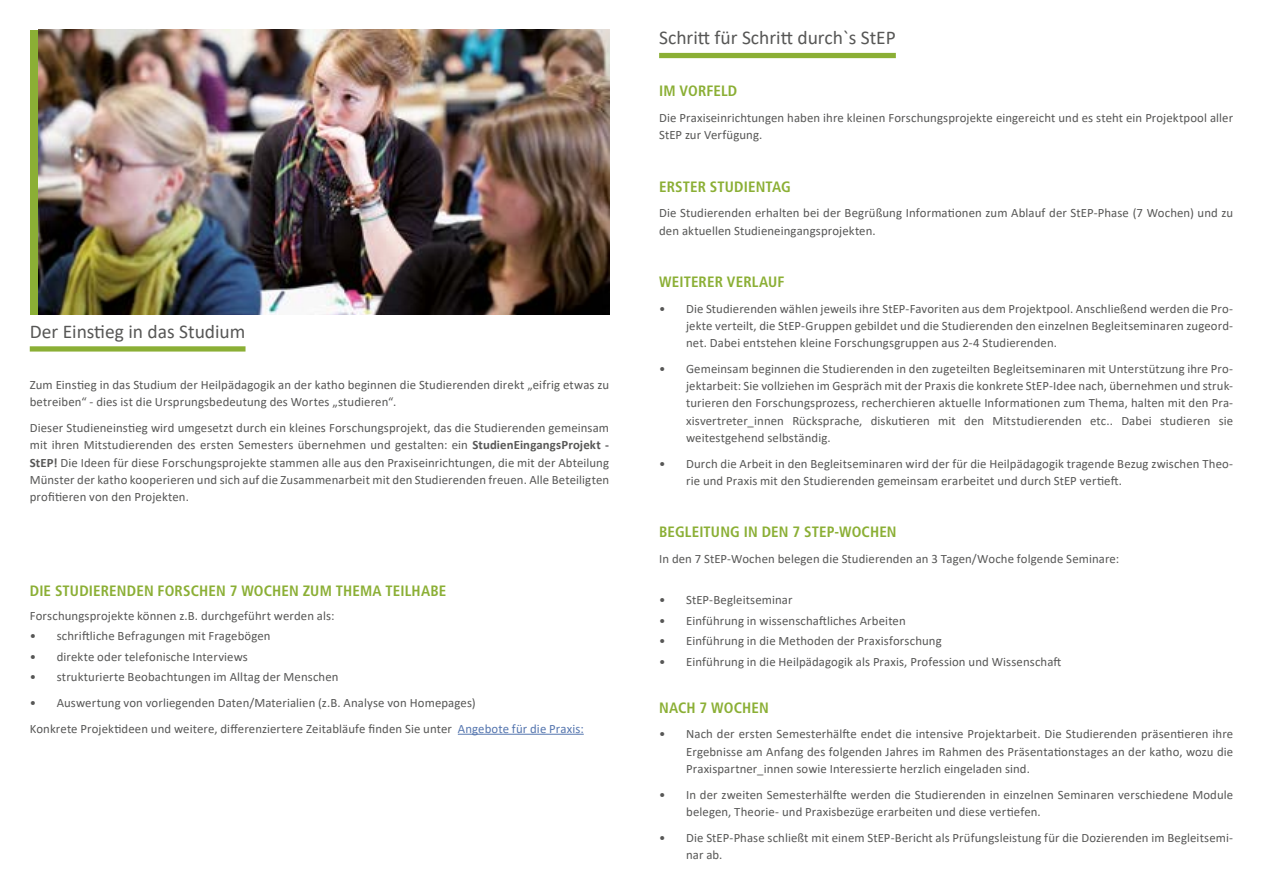
<style>
.page{position:relative;width:1263px;height:893px;background:#fff}
.page>*{position:absolute;margin:0;border:0;box-sizing:border-box;transform-origin:0 0}
.t1{font:19.5px "Calibri";color:#575756}
.t2{font:700 condensed 15px "Frutiger LT Std";letter-spacing:.01em;color:#8baf35}
.t3{font:12.75px/17.2px "Calibri";letter-spacing:.01em;color:#575756}
.s1{font-weight:700}
.s2{color:#5576af}
</style>
<div class="page">
<hr style="left:880px;top:0;width:1px;height:893px;background:#bcbe00">
<div style="left:868px;top:1px;width:22px;height:892px;background:#fff"></div>
<div style="left:30px;top:30px;width:8px;height:285px;background:#8baf35"></div>
<div style="left:659px;top:53px;width:237px;height:5px;background:#8baf35"></div>
<div style="left:30px;top:346px;width:216px;height:6px;background:#8baf35"></div>
<hr style="left:458px;top:734px;width:126px;height:1px;background:#5576af">
<img style="left:38px;top:30px;width:571px;height:285px">
<h1 class="t1" style="left:30px;top:318px;width:217px">Der Einstieg in das Studium</h1>
<p class="t3" style="left:30px;top:376px;width:581px">Zum Einstieg in das Studium der Heilpädagogik an der katho beginnen die Studierenden direkt „eifrig etwas zu betreiben“ - dies ist die Ursprungsbedeutung des Wortes „studieren“.</p>
<p class="t3" style="left:30px;top:419px;width:581px;text-align:justify">Dieser Studieneinstieg wird umgesetzt durch ein kleines Forschungsprojekt, das die Studierenden gemeinsam mit ihren Mitstudierenden des ersten Semesters übernehmen und gestalten: ein <span class="s1">StudienEingangsProjekt - StEP!</span> Die Ideen für diese Forschungsprojekte stammen alle aus den Praxiseinrichtungen, die mit der Abteilung Münster der katho kooperieren und sich auf die Zusammenarbeit mit den Studierenden freuen. Alle Beteiligten profitieren von den Projekten.</p>
<p class="t2" style="left:30px;top:582px;width:418px">DIE STUDIERENDEN FORSCHEN 7 WOCHEN ZUM THEMA TEILHABE</p>
<p class="t3" style="left:30px;top:607px;width:306px">Forschungsprojekte können z.B. durchgeführt werden als:</p>
<p class="t3" style="left:30px;top:627px;width:242px">• schriftliche Befragungen mit Fragebögen</p>
<p class="t3" style="left:30px;top:648px;width:220px">• direkte oder telefonische Interviews</p>
<p class="t3" style="left:30px;top:668px;width:310px">• strukturierte Beobachtungen im Alltag der Menschen</p>
<p class="t3" style="left:30px;top:690px;width:555px;line-height:25.8px">• Auswertung von vorliegenden Daten/Materialien (z.B. Analyse von Homepages)<br>Konkrete Projektideen und weitere, differenziertere Zeitabläufe finden Sie unter <span class="s2">Angebote für die Praxis:</span></p>
<h1 class="t1" style="left:659px;top:24px;width:238px">Schritt für Schritt durch`s StEP</h1>
<p class="t2" style="left:659px;top:82px;width:80px">IM VORFELD</p>
<p class="t3" style="left:659px;top:109px;width:576px">Die Praxiseinrichtungen haben ihre kleinen Forschungsprojekte eingereicht und es steht ein Projektpool aller<br>StEP zur Verfügung.</p>
<p class="t2" style="left:659px;top:178px;width:133px">ERSTER STUDIENTAG</p>
<p class="t3" style="left:659px;top:204px;width:576px">Die Studierenden erhalten bei der Begrüßung Informationen zum Ablauf der StEP-Phase (7 Wochen) und zu den aktuellen Studieneingangsprojekten.</p>
<p class="t2" style="left:659px;top:273px;width:127px">WEITERER VERLAUF</p>
<p class="t3" style="left:686px;top:300px;width:549px;text-align:justify;text-indent:-27px">• Die Studierenden wählen jeweils ihre StEP-Favoriten aus dem Projektpool. Anschließend werden die Pro&shy;jekte verteilt, die StEP-Gruppen gebildet und die Studierenden den einzelnen Begleitseminaren zugeord&shy;net. Dabei entstehen kleine Forschungsgruppen aus 2-4 Studierenden.</p>
<p class="t3" style="left:686px;top:360px;width:549px;text-align:justify;text-indent:-27px">• Gemeinsam beginnen die Studierenden in den zugeteilten Begleitseminaren mit Unterstützung ihre Pro&shy;jektarbeit: Sie vollziehen im Gespräch mit der Praxis die konkrete StEP-Idee nach, übernehmen und struk&shy;turieren den Forschungsprozess, recherchieren aktuelle Informationen zum Thema, halten mit den Pra&shy;xisvertreter_innen Rücksprache, diskutieren mit den Mitstudierenden etc.. Dabei studieren sie weitestgehend selbständig.</p>
<p class="t3" style="left:686px;top:455px;width:549px;text-indent:-27px">• Durch die Arbeit in den Begleitseminaren wird der für die Heilpädagogik tragende Bezug zwischen Theo&shy;rie und Praxis mit den Studierenden gemeinsam erarbeitet und durch StEP vertieft.</p>
<p class="t2" style="left:659px;top:523px;width:239px">BEGLEITUNG IN DEN 7 STEP-WOCHEN</p>
<p class="t3" style="left:659px;top:550px;width:462px">In den 7 StEP-Wochen belegen die Studierenden an 3 Tagen/Woche folgende Seminare:</p>
<p class="t3" style="left:659px;top:591px;width:135px">• StEP-Begleitseminar</p>
<p class="t3" style="left:659px;top:611px;width:248px">• Einführung in wissenschaftliches Arbeiten</p>
<p class="t3" style="left:659px;top:632px;width:284px">• Einführung in die Methoden der Praxisforschung</p>
<p class="t3" style="left:659px;top:652px;width:404px">• Einführung in die Heilpädagogik als Praxis, Profession und Wissenschaft</p>
<p class="t2" style="left:659px;top:698px;width:111px">NACH 7 WOCHEN</p>
<p class="t3" style="left:686px;top:725px;width:549px;text-align:justify;text-indent:-27px">• Nach der ersten Semesterhälfte endet die intensive Projektarbeit. Die Studierenden präsentieren ihre Ergebnisse am Anfang des folgenden Jahres im Rahmen des Präsentationstages an der katho, wozu die Praxispartner_innen sowie Interessierte herzlich eingeladen sind.</p>
<p class="t3" style="left:686px;top:785px;width:549px;text-indent:-27px">• In der zweiten Semesterhälfte werden die Studierenden in einzelnen Seminaren verschiedene Module belegen, Theorie- und Praxisbezüge erarbeiten und diese vertiefen.</p>
<p class="t3" style="left:686px;top:828px;width:549px;text-indent:-27px">• Die StEP-Phase schließt mit einem StEP-Bericht als Prüfungsleistung für die Dozierenden im Begleitsemi&shy;nar ab.</p>
</div>
